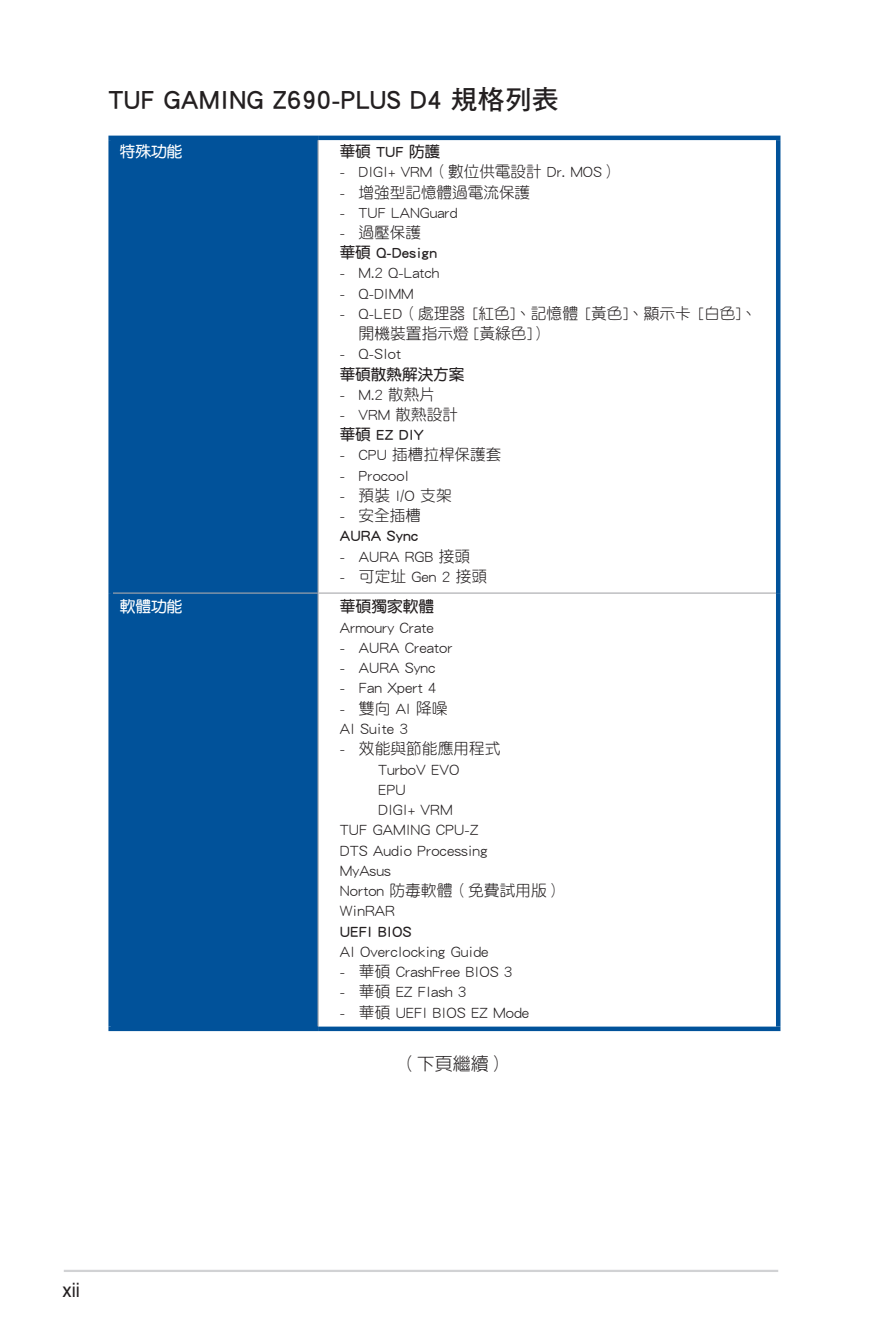
<style>
.page{position:relative;width:893px;height:1340px;background:#fff}
.page>*{position:absolute;margin:0;border:0;box-sizing:border-box;transform-origin:0 0}
.t1{font:27px "DF Hei Std W7";color:#231f20}
.t2{font:20.25px "Helvetica";color:#231f20;scale:.9 1}
.t3{font:18px "DF Yuan Std W3";color:#231f20}
.t4{font:15.75px/20.2px "DF Yuan Std W3";color:#231f20}
.t5{font:15.75px "DF Yuan Std W7";color:#231f20}
.t6{font:15.75px "DF Yuan Std W7";color:#fff}
.t7{font:15.53px "DF Yuan Std W3";color:#231f20}
.t8{font:15.53px "DF Yuan Std W7";color:#231f20}
.s1{font-size:15.53px}
</style>
<div class="page">
<hr style="left:64px;top:1269px;width:714px;height:2px;background:#d1d2d4">
<div style="left:113px;top:140px;width:204px;height:886px;background:#01529a"></div>
<hr style="left:317px;top:140px;width:2px;height:452px;background:#a8a9ad">
<hr style="left:113px;top:592px;width:205px;height:1px;background:#a8a9ad">
<hr style="left:318px;top:592px;width:458px;height:1px;background:#a8a9ad">
<hr style="left:317px;top:593px;width:2px;height:433px;background:#a8a9ad">
<div style="left:108px;top:140px;width:5px;height:453px;background:#01529a"></div>
<hr style="left:108px;top:136px;width:210px;height:4px;background:#01529a">
<hr style="left:318px;top:136px;width:462px;height:4px;background:#01529a">
<hr style="left:776px;top:140px;width:4px;height:453px;background:#01529a">
<div style="left:108px;top:593px;width:5px;height:433px;background:#01529a"></div>
<div style="left:108px;top:1026px;width:210px;height:5px;background:#01529a"></div>
<hr style="left:776px;top:593px;width:4px;height:433px;background:#01529a">
<div style="left:318px;top:1026px;width:462px;height:5px;background:#01529a"></div>
<h1 class="t1" style="left:108px;top:85px;width:452px">TUF GAMING Z690-PLUS D4 規格列表</h1>
<p class="t6" style="left:120px;top:143px;width:64px">特殊功能</p>
<p class="t8" style="left:340px;top:143px;width:102px">華碩 TUF 防護</p>
<p class="t7" style="left:340px;top:163px;width:279px">- DIGI+ VRM（數位供電設計 Dr. MOS）</p>
<p class="t7" style="left:340px;top:183px;width:192px">- 增強型記憶體過電流保護</p>
<p class="t7" style="left:340px;top:204px;width:119px">- TUF LANGuard</p>
<p class="t7" style="left:340px;top:224px;width:83px">- 過壓保護</p>
<p class="t8" style="left:340px;top:244px;width:99px">華碩 Q-Design</p>
<p class="t7" style="left:340px;top:264px;width:101px">- M.2 Q-Latch</p>
<p class="t7" style="left:340px;top:284px;width:76px">- Q-DIMM</p>
<p class="t4" style="left:359px;top:303px;width:399px;text-indent:-19px"><span class="s1">- Q-LED</span>（處理器 [紅色]、記憶體 [黃色]、顯示卡 [白色]、開機裝置指示燈 [黃綠色]）</p>
<p class="t7" style="left:340px;top:345px;width:63px">- Q-Slot</p>
<p class="t8" style="left:340px;top:365px;width:126px">華碩散熱解決方案</p>
<p class="t7" style="left:340px;top:386px;width:97px">- M.2 散熱片</p>
<p class="t7" style="left:340px;top:406px;width:120px">- VRM 散熱設計</p>
<p class="t8" style="left:340px;top:426px;width:86px">華碩 EZ DIY</p>
<p class="t7" style="left:340px;top:446px;width:163px">- CPU 插槽拉桿保護套</p>
<p class="t7" style="left:340px;top:466px;width:71px">- Procool</p>
<p class="t4" style="left:340px;top:485px;width:114px"><span class="s1">-</span> 預裝 I/O 支架</p>
<p class="t7" style="left:340px;top:507px;width:83px">- 安全插槽</p>
<p class="t5" style="left:340px;top:527px;width:80px">AURA Sync</p>
<p class="t4" style="left:340px;top:545px;width:132px"><span class="s1">-</span> AURA RGB 接頭</p>
<p class="t4" style="left:340px;top:566px;width:149px"><span class="s1">-</span> 可定址 Gen 2 接頭</p>
<p class="t6" style="left:120px;top:598px;width:64px">軟體功能</p>
<p class="t5" style="left:340px;top:598px;width:96px">華碩獨家軟體</p>
<p class="t4" style="left:340px;top:616px;width:96px">Armoury Crate</p>
<p class="t4" style="left:340px;top:637px;width:114px">- AURA Creator</p>
<p class="t4" style="left:340px;top:657px;width:97px">- AURA Sync</p>
<p class="t4" style="left:340px;top:677px;width:98px">- Fan Xpert 4</p>
<p class="t4" style="left:340px;top:697px;width:109px">- 雙向 AI 降噪<br>AI Suite 3</p>
<p class="t4" style="left:340px;top:738px;width:162px">- 效能與節能應用程式</p>
<p class="t4" style="left:378px;top:758px;width:83px">TurboV EVO</p>
<p class="t4" style="left:378px;top:778px;width:29px">EPU</p>
<p class="t4" style="left:378px;top:799px;width:76px">DIGI+ VRM</p>
<p class="t4" style="left:340px;top:819px;width:140px">TUF GAMING CPU-Z</p>
<p class="t4" style="left:340px;top:839px;width:150px">DTS Audio Processing</p>
<p class="t4" style="left:340px;top:859px;width:52px">MyAsus</p>
<p class="t4" style="left:340px;top:880px;width:224px">Norton 防毒軟體（免費試用版）</p>
<p class="t4" style="left:340px;top:900px;width:57px">WinRAR</p>
<p class="t5" style="left:340px;top:922px;width:73px">UEFI BIOS</p>
<p class="t4" style="left:340px;top:940px;width:150px">AI Overclocking Guide</p>
<p class="t4" style="left:340px;top:961px;width:174px">- 華碩 CrashFree BIOS 3</p>
<p class="t4" style="left:340px;top:981px;width:128px">- 華碩 EZ Flash 3</p>
<p class="t4" style="left:340px;top:1001px;width:191px">- 華碩 UEFI BIOS EZ Mode</p>
<p class="t3" style="left:399px;top:1054px;width:109px">（下頁繼續）</p>
<p class="t2" style="left:63px;top:1277px;width:21px">xii</p>
</div>
